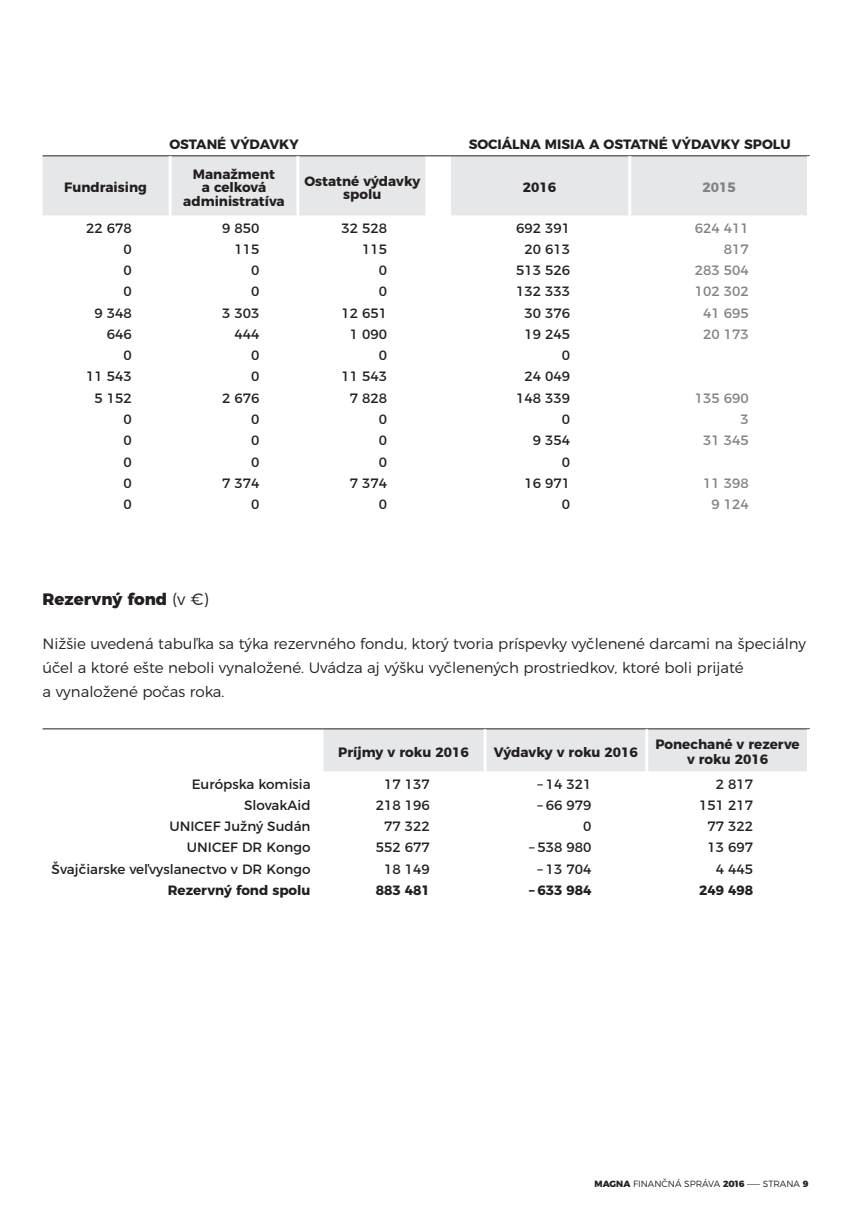
<style>
.page{position:relative;width:851px;height:1221px;background:#fff}
.page>*{position:absolute;margin:0;border:0;box-sizing:border-box;transform-origin:0 0}
.Default{font:800 16.5px "Montserrat";color:#231f20}
.Default-2{font:300 15px/24px "Montserrat";color:#231f20}
.A_Basic_text_EN{font:13.5px "Montserrat";color:#231f20}
.A_Basic_text_EN-2{font:700 13.5px/13.5px "Montserrat";color:#231f20;text-align:center}
.A_Basic_text_EN-3{font:13.5px "Montserrat";color:#808285}
.A_Basic_text_EN-4{font:700 13.5px "Montserrat";color:#808285}
.t1{font:300 9px "Montserrat";color:#231f20}
.s1{font-weight:300}
.s2{font-weight:800}
</style>
<div class="page">
<div style="left:43px;top:156px;width:763px;height:59px;background:#e6e7e9"></div>
<hr style="left:43px;top:155px;width:127px;height:1px;background:#231f20">
<hr style="left:170px;top:155px;width:128px;height:1px;background:#231f20">
<hr style="left:298px;top:155px;width:127px;height:1px;background:#231f20">
<hr style="left:451px;top:155px;width:178px;height:1px;background:#231f20">
<hr style="left:629px;top:155px;width:180px;height:1px;background:#231f20">
<hr style="left:169px;top:156px;width:3px;height:59px;background:#fff">
<hr style="left:296px;top:156px;width:3px;height:59px;background:#fff">
<hr style="left:628px;top:156px;width:3px;height:59px;background:#fff">
<svg style="left:425px;top:155px;width:26px;height:1px"></svg>
<div style="left:323px;top:729px;width:483px;height:42px;background:#e6e7e9"></div>
<hr style="left:43px;top:728px;width:280px;height:1px;background:#231f20">
<hr style="left:323px;top:728px;width:162px;height:1px;background:#231f20">
<hr style="left:485px;top:728px;width:161px;height:1px;background:#231f20">
<hr style="left:646px;top:728px;width:163px;height:1px;background:#231f20">
<hr style="left:483px;top:729px;width:3px;height:42px;background:#fff">
<hr style="left:645px;top:729px;width:3px;height:42px;background:#fff">
<p class="A_Basic_text_EN-2" style="left:64px;top:180px;width:84px">Fundraising</p>
<p class="A_Basic_text_EN-2" style="left:169px;top:137px;width:131px">OSTANÉ VÝDAVKY</p>
<p class="A_Basic_text_EN-2" style="left:468px;top:137px;width:323px">SOCIÁLNA MISIA A OSTATNÉ VÝDAVKY SPOLU</p>
<p class="A_Basic_text_EN-2" style="left:183px;top:166px;width:103px">Manažment<br>a celková administratíva</p>
<p class="A_Basic_text_EN-2" style="left:304px;top:173px;width:117px">Ostatné výdavky spolu</p>
<p class="A_Basic_text_EN-2" style="left:523px;top:180px;width:35px">2016</p>
<p class="A_Basic_text_EN-4" style="left:702px;top:176px;width:35px">2015</p>
<p class="A_Basic_text_EN" style="left:86px;top:217px;width:47px">22 678</p>
<p class="A_Basic_text_EN" style="left:222px;top:217px;width:39px">9 850</p>
<p class="A_Basic_text_EN" style="left:341px;top:217px;width:47px">32 528</p>
<p class="A_Basic_text_EN" style="left:516px;top:217px;width:56px">692 391</p>
<p class="A_Basic_text_EN-3" style="left:694px;top:217px;width:56px">624 411</p>
<p class="A_Basic_text_EN" style="left:123px;top:238px;width:10px">0</p>
<p class="A_Basic_text_EN" style="left:234px;top:238px;width:26px">115</p>
<p class="A_Basic_text_EN" style="left:362px;top:238px;width:26px">115</p>
<p class="A_Basic_text_EN" style="left:524px;top:238px;width:47px">20 613</p>
<p class="A_Basic_text_EN-3" style="left:723px;top:238px;width:26px">817</p>
<p class="A_Basic_text_EN" style="left:123px;top:259px;width:10px">0</p>
<p class="A_Basic_text_EN" style="left:251px;top:259px;width:10px">0</p>
<p class="A_Basic_text_EN" style="left:379px;top:259px;width:10px">0</p>
<p class="A_Basic_text_EN" style="left:516px;top:259px;width:56px">513 526</p>
<p class="A_Basic_text_EN-3" style="left:694px;top:259px;width:56px">283 504</p>
<p class="A_Basic_text_EN" style="left:123px;top:281px;width:10px">0</p>
<p class="A_Basic_text_EN" style="left:251px;top:281px;width:10px">0</p>
<p class="A_Basic_text_EN" style="left:379px;top:281px;width:10px">0</p>
<p class="A_Basic_text_EN" style="left:516px;top:281px;width:56px">132 333</p>
<p class="A_Basic_text_EN-3" style="left:694px;top:281px;width:56px">102 302</p>
<p class="A_Basic_text_EN" style="left:94px;top:302px;width:39px">9 348</p>
<p class="A_Basic_text_EN" style="left:222px;top:302px;width:39px">3 303</p>
<p class="A_Basic_text_EN" style="left:341px;top:302px;width:47px">12 651</p>
<p class="A_Basic_text_EN" style="left:524px;top:302px;width:47px">30 376</p>
<p class="A_Basic_text_EN-3" style="left:703px;top:302px;width:47px">41 695</p>
<p class="A_Basic_text_EN" style="left:107px;top:323px;width:26px">646</p>
<p class="A_Basic_text_EN" style="left:234px;top:323px;width:26px">444</p>
<p class="A_Basic_text_EN" style="left:350px;top:323px;width:39px">1 090</p>
<p class="A_Basic_text_EN" style="left:524px;top:323px;width:47px">19 245</p>
<p class="A_Basic_text_EN-3" style="left:703px;top:323px;width:47px">20 173</p>
<p class="A_Basic_text_EN" style="left:123px;top:344px;width:10px">0</p>
<p class="A_Basic_text_EN" style="left:251px;top:344px;width:10px">0</p>
<p class="A_Basic_text_EN" style="left:379px;top:344px;width:10px">0</p>
<p class="A_Basic_text_EN" style="left:561px;top:344px;width:10px">0</p>
<p class="A_Basic_text_EN" style="left:86px;top:366px;width:47px">11 543</p>
<p class="A_Basic_text_EN" style="left:251px;top:366px;width:10px">0</p>
<p class="A_Basic_text_EN" style="left:341px;top:366px;width:47px">11 543</p>
<p class="A_Basic_text_EN" style="left:524px;top:366px;width:47px">24 049</p>
<p class="A_Basic_text_EN" style="left:94px;top:387px;width:39px">5 152</p>
<p class="A_Basic_text_EN" style="left:222px;top:387px;width:39px">2 676</p>
<p class="A_Basic_text_EN" style="left:350px;top:387px;width:39px">7 828</p>
<p class="A_Basic_text_EN" style="left:516px;top:387px;width:56px">148 339</p>
<p class="A_Basic_text_EN-3" style="left:694px;top:387px;width:56px">135 690</p>
<p class="A_Basic_text_EN" style="left:123px;top:408px;width:10px">0</p>
<p class="A_Basic_text_EN" style="left:251px;top:408px;width:10px">0</p>
<p class="A_Basic_text_EN" style="left:379px;top:408px;width:10px">0</p>
<p class="A_Basic_text_EN" style="left:561px;top:408px;width:10px">0</p>
<p class="A_Basic_text_EN-3" style="left:740px;top:408px;width:10px">3</p>
<p class="A_Basic_text_EN" style="left:123px;top:429px;width:10px">0</p>
<p class="A_Basic_text_EN" style="left:251px;top:429px;width:10px">0</p>
<p class="A_Basic_text_EN" style="left:379px;top:429px;width:10px">0</p>
<p class="A_Basic_text_EN" style="left:532px;top:429px;width:39px">9 354</p>
<p class="A_Basic_text_EN-3" style="left:703px;top:429px;width:47px">31 345</p>
<p class="A_Basic_text_EN" style="left:123px;top:451px;width:10px">0</p>
<p class="A_Basic_text_EN" style="left:251px;top:451px;width:10px">0</p>
<p class="A_Basic_text_EN" style="left:379px;top:451px;width:10px">0</p>
<p class="A_Basic_text_EN" style="left:561px;top:451px;width:10px">0</p>
<p class="A_Basic_text_EN" style="left:123px;top:472px;width:10px">0</p>
<p class="A_Basic_text_EN" style="left:222px;top:472px;width:39px">7 374</p>
<p class="A_Basic_text_EN" style="left:350px;top:472px;width:39px">7 374</p>
<p class="A_Basic_text_EN" style="left:524px;top:472px;width:47px">16 971</p>
<p class="A_Basic_text_EN-3" style="left:703px;top:472px;width:47px">11 398</p>
<p class="A_Basic_text_EN" style="left:123px;top:493px;width:10px">0</p>
<p class="A_Basic_text_EN" style="left:251px;top:493px;width:10px">0</p>
<p class="A_Basic_text_EN" style="left:379px;top:493px;width:10px">0</p>
<p class="A_Basic_text_EN" style="left:561px;top:493px;width:10px">0</p>
<p class="A_Basic_text_EN-3" style="left:711px;top:493px;width:39px">9 124</p>
<p class="Default" style="left:43px;top:585px;width:168px">Rezervný fond <span class="s1">(v €)</span></p>
<p class="Default-2" style="left:43px;top:630px;width:764px">Nižšie uvedená tabuľka sa týka rezervného fondu, ktorý tvoria príspevky vyčlenené darcami na špeciálny účel a ktoré ešte neboli vynaložené. Uvádza aj výšku vyčlenených prostriedkov, ktoré boli prijaté<br>a vynaložené počas roka.</p>
<p class="A_Basic_text_EN-2" style="left:338px;top:744px;width:132px">Príjmy v roku 2016</p>
<p class="A_Basic_text_EN-2" style="left:493px;top:744px;width:146px">Výdavky v roku 2016</p>
<p class="A_Basic_text_EN-2" style="left:655px;top:736px;width:146px;line-height:15px">Ponechané v rezerve v roku 2016</p>
<p class="A_Basic_text_EN" style="left:192px;top:773px;width:120px">Európska komisia</p>
<p class="A_Basic_text_EN" style="left:384px;top:773px;width:47px">17 137</p>
<p class="A_Basic_text_EN" style="left:537px;top:773px;width:55px">– 14 321</p>
<p class="A_Basic_text_EN" style="left:715px;top:773px;width:39px">2 817</p>
<p class="A_Basic_text_EN" style="left:244px;top:794px;width:68px">SlovakAid</p>
<p class="A_Basic_text_EN" style="left:375px;top:794px;width:56px">218 196</p>
<p class="A_Basic_text_EN" style="left:537px;top:794px;width:55px">– 66 979</p>
<p class="A_Basic_text_EN" style="left:699px;top:794px;width:56px">151 217</p>
<p class="A_Basic_text_EN" style="left:169px;top:815px;width:143px">UNICEF Južný Sudán</p>
<p class="A_Basic_text_EN" style="left:384px;top:815px;width:47px">77 322</p>
<p class="A_Basic_text_EN" style="left:583px;top:815px;width:10px">0</p>
<p class="A_Basic_text_EN" style="left:707px;top:815px;width:47px">77 322</p>
<p class="A_Basic_text_EN" style="left:187px;top:836px;width:125px">UNICEF DR Kongo</p>
<p class="A_Basic_text_EN" style="left:375px;top:836px;width:56px">552 677</p>
<p class="A_Basic_text_EN" style="left:529px;top:836px;width:64px">– 538 980</p>
<p class="A_Basic_text_EN" style="left:707px;top:836px;width:47px">13 697</p>
<p class="A_Basic_text_EN" style="left:52px;top:858px;width:260px">Švajčiarske veľvyslanectvo v DR Kongo</p>
<p class="A_Basic_text_EN" style="left:384px;top:858px;width:47px">18 149</p>
<p class="A_Basic_text_EN" style="left:537px;top:858px;width:55px">– 13 704</p>
<p class="A_Basic_text_EN" style="left:715px;top:858px;width:39px">4 445</p>
<p class="A_Basic_text_EN-2" style="left:168px;top:882px;width:144px">Rezervný fond spolu</p>
<p class="A_Basic_text_EN-2" style="left:375px;top:882px;width:56px">883 481</p>
<p class="A_Basic_text_EN-2" style="left:529px;top:882px;width:64px">– 633 984</p>
<p class="A_Basic_text_EN-2" style="left:699px;top:882px;width:56px">249 498</p>
<p class="t1" style="left:594px;top:1176px;width:215px"><span class="s2">MAGNA</span> FINANČNÁ SPRÁVA <span class="s2">2016</span> — STRANA <span class="s2">9</span></p>
</div>
